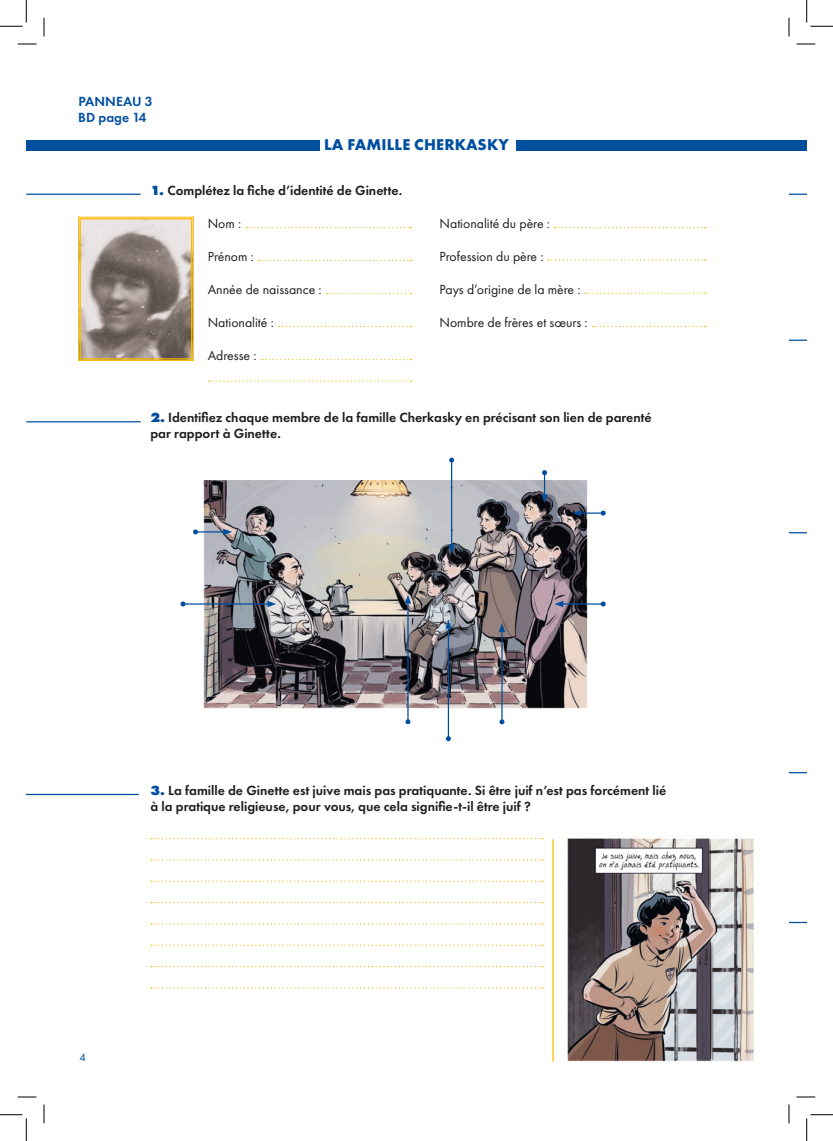
<style>
.page{position:relative;width:833px;height:1141px;background:#fff}
.page>*{position:absolute;margin:0;border:0;box-sizing:border-box;transform-origin:0 0}
.t1{font:700 16.25px "Futura PT";letter-spacing:.01em;color:#004f9f}
.t2{font:600 13.75px "Futura PT";color:#1d1d1b}
.t3{font:13.75px "Futura PT";color:#1d1d1b}
.t4{font:600 13.75px "Futura PT";color:#004f9f}
.t5{font:11.25px "Futura PT";color:#004f9f}
.s1{font-weight:800;color:#004f9f}
</style>
<div class="page">
<div style="left:26px;top:140px;width:293px;height:10px;background:#004f9f"></div>
<div style="left:515px;top:140px;width:291px;height:10px;background:#004f9f"></div>
<svg style="left:246px;top:227px;width:165px;height:1px"></svg>
<svg style="left:554px;top:227px;width:151px;height:1px"></svg>
<svg style="left:258px;top:260px;width:153px;height:1px"></svg>
<svg style="left:547px;top:259px;width:158px;height:2px"></svg>
<svg style="left:326px;top:293px;width:85px;height:1px"></svg>
<svg style="left:585px;top:292px;width:120px;height:2px"></svg>
<svg style="left:278px;top:326px;width:133px;height:1px"></svg>
<svg style="left:592px;top:326px;width:113px;height:1px"></svg>
<svg style="left:261px;top:359px;width:150px;height:1px"></svg>
<svg style="left:208px;top:380px;width:203px;height:2px"></svg>
<svg style="left:78px;top:217px;width:116px;height:144px;background:#a1958b"></svg>
<div style="left:79px;top:218px;width:113px;height:141px;border:1px solid #fbba00"></div>
<img style="left:567px;top:838px;width:187px;height:224px">
<img style="left:203px;top:480px;width:384px;height:229px">
<hr style="left:561px;top:603px;width:41px;height:1px;background:#004f9f">
<svg style="left:554px;top:600px;width:9px;height:7px"></svg>
<svg style="left:600px;top:601px;width:5px;height:5px"></svg>
<svg style="left:572px;top:510px;width:33px;height:6px"></svg>
<hr style="left:195px;top:531px;width:30px;height:1px;background:#004f9f">
<svg style="left:223px;top:528px;width:9px;height:7px"></svg>
<svg style="left:193px;top:529px;width:5px;height:5px"></svg>
<hr style="left:183px;top:603px;width:86px;height:1px;background:#004f9f">
<svg style="left:267px;top:600px;width:9px;height:7px"></svg>
<svg style="left:180px;top:601px;width:5px;height:5px"></svg>
<hr style="left:543px;top:472px;width:2px;height:24px;background:#004f9f">
<svg style="left:541px;top:494px;width:6px;height:9px"></svg>
<svg style="left:542px;top:470px;width:4px;height:5px"></svg>
<hr style="left:450px;top:460px;width:2px;height:86px;background:#004f9f">
<svg style="left:448px;top:544px;width:6px;height:9px"></svg>
<svg style="left:449px;top:457px;width:5px;height:5px"></svg>
<hr style="left:501px;top:630px;width:1px;height:91px;background:#004f9f">
<svg style="left:498px;top:623px;width:7px;height:9px"></svg>
<svg style="left:499px;top:719px;width:5px;height:5px"></svg>
<hr style="left:447px;top:626px;width:2px;height:112px;background:#004f9f">
<svg style="left:445px;top:619px;width:6px;height:9px"></svg>
<svg style="left:445px;top:736px;width:5px;height:5px"></svg>
<hr style="left:407px;top:601px;width:1px;height:120px;background:#004f9f">
<svg style="left:404px;top:594px;width:7px;height:9px"></svg>
<svg style="left:405px;top:719px;width:5px;height:5px"></svg>
<svg style="left:151px;top:838px;width:391px;height:1px"></svg>
<svg style="left:151px;top:859px;width:391px;height:1px"></svg>
<svg style="left:151px;top:880px;width:391px;height:1px"></svg>
<svg style="left:151px;top:902px;width:391px;height:1px"></svg>
<svg style="left:151px;top:923px;width:391px;height:1px"></svg>
<svg style="left:151px;top:944px;width:391px;height:1px"></svg>
<svg style="left:151px;top:965px;width:391px;height:2px"></svg>
<svg style="left:151px;top:987px;width:391px;height:1px"></svg>
<hr style="left:26px;top:193px;width:115px;height:2px;background:#004f9f">
<svg style="left:789px;top:193px;width:17px;height:2px"></svg>
<hr style="left:26px;top:421px;width:115px;height:1px;background:#004f9f">
<svg style="left:789px;top:339px;width:17px;height:2px"></svg>
<svg style="left:789px;top:532px;width:17px;height:1px"></svg>
<svg style="left:789px;top:772px;width:17px;height:1px"></svg>
<svg style="left:789px;top:921px;width:17px;height:2px"></svg>
<hr style="left:26px;top:793px;width:113px;height:2px;background:#004f9f">
<hr style="left:552px;top:839px;width:1px;height:222px;background:#fbba00">
<svg style="left:18px;top:43px;width:18px;height:2px"></svg>
<svg style="left:796px;top:43px;width:18px;height:2px"></svg>
<svg style="left:18px;top:1096px;width:18px;height:1px"></svg>
<svg style="left:796px;top:1096px;width:18px;height:1px"></svg>
<svg style="left:43px;top:18px;width:2px;height:18px"></svg>
<svg style="left:43px;top:1104px;width:2px;height:19px"></svg>
<svg style="left:788px;top:18px;width:1px;height:18px"></svg>
<svg style="left:788px;top:1104px;width:1px;height:19px"></svg>
<svg style="left:0;top:0;width:27px;height:27px"></svg>
<svg style="left:0;top:1114px;width:27px;height:26px"></svg>
<svg style="left:806px;top:0;width:26px;height:27px"></svg>
<svg style="left:806px;top:1114px;width:26px;height:26px"></svg>
<p class="t4" style="left:78px;top:93px;width:76px">PANNEAU 3</p>
<p class="t4" style="left:78px;top:109px;width:69px">BD page 14</p>
<p class="t1" style="left:324px;top:134px;width:186px">LA FAMILLE CHERKASKY</p>
<p class="t2" style="left:150px;top:182px;width:253px"><span class="s1">1.</span> Complétez la fiche d’identité de Ginette.</p>
<p class="t3" style="left:208px;top:215px;width:35px">Nom :</p>
<p class="t3" style="left:208px;top:248px;width:48px">Prénom :</p>
<p class="t3" style="left:208px;top:281px;width:115px">Année de naissance :</p>
<p class="t3" style="left:208px;top:314px;width:68px">Nationalité :</p>
<p class="t3" style="left:208px;top:347px;width:50px">Adresse :</p>
<p class="t3" style="left:439px;top:215px;width:112px">Nationalité du père :</p>
<p class="t3" style="left:439px;top:248px;width:105px">Profession du père :</p>
<p class="t3" style="left:439px;top:281px;width:142px">Pays d’origine de la mère :</p>
<p class="t3" style="left:439px;top:314px;width:149px">Nombre de frères et sœurs :</p>
<p class="t2" style="left:150px;top:408px;width:502px"><span class="s1">2.</span> Identifiez chaque membre de la famille Cherkasky en précisant son lien de parenté</p>
<p class="t2" style="left:150px;top:425px;width:132px">par rapport à Ginette.</p>
<p class="t2" style="left:150px;top:781px;width:517px"><span class="s1">3.</span> La famille de Ginette est juive mais pas pratiquante. Si être juif n’est pas forcément lié</p>
<p class="t2" style="left:150px;top:798px;width:381px">à la pratique religieuse, pour vous, que cela signifie-t-il être juif ?</p>
<p class="t5" style="left:79px;top:1050px;width:8px">4</p>
</div>
